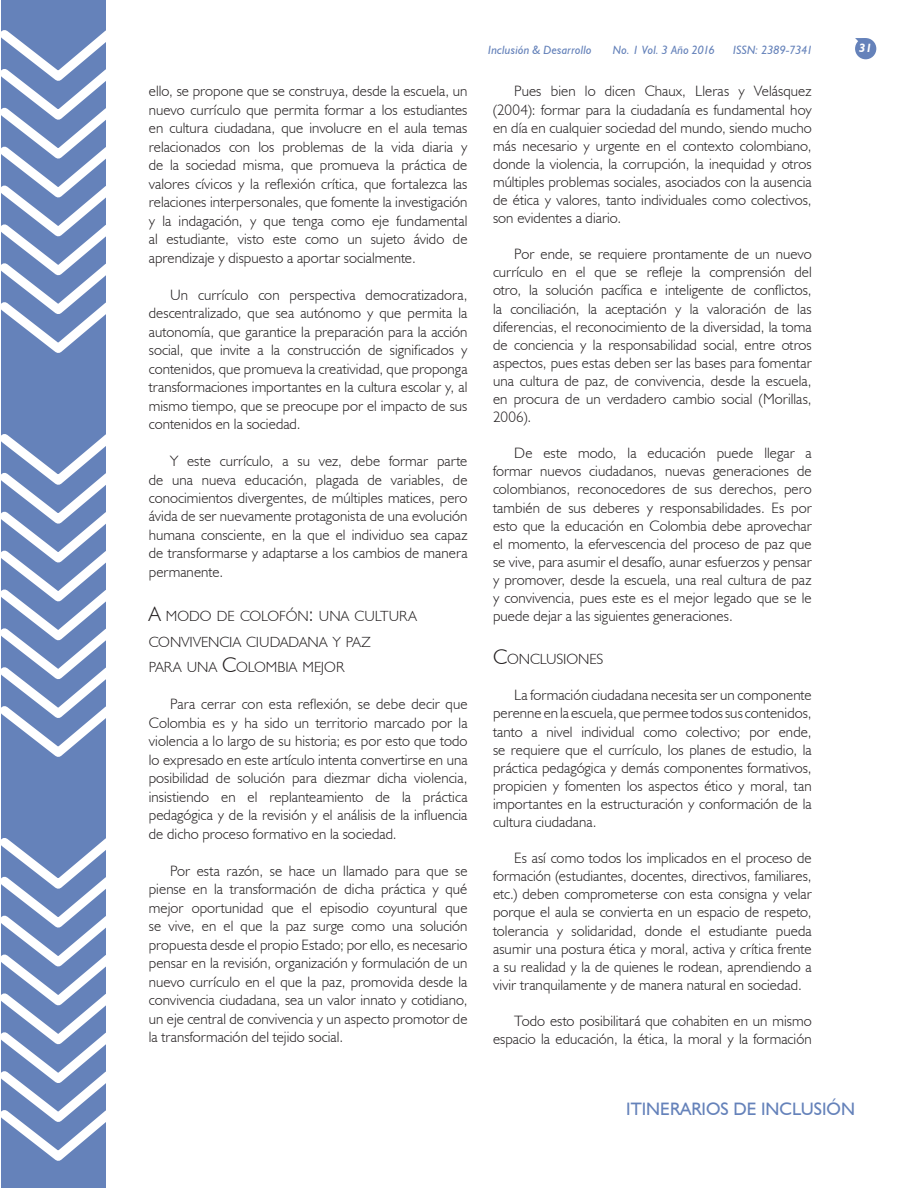
<style>
.page{position:relative;width:918px;height:1188px;background:#fff}
.page>*{position:absolute;margin:0;border:0;box-sizing:border-box;transform-origin:0 0}
.t1{font:18px "Humanist 521 BT";color:#6582ba}
.t2{font:300 15px/18.1px "Humanist 521 BT";letter-spacing:.005em;color:#231f20;text-align:justify}
.t3{font:300 14.7px/25.7px "Humanist 521 BT";color:#231f20}
.t4{font:italic 12px "Humanist 521 BT";letter-spacing:.01em;color:#6582ba}
.t5{font:italic 700 12px "Humanist 521 BT";color:#fff}
.s1{font-size:21px}
</style>
<div class="page">
<div style="left:855px;top:38px;width:21px;height:21px;background:#6582ba;border-radius:50%"></div>
<svg style="left:855px;top:38px;width:7px;height:11px"></svg>
<div style="left:1px;top:0;width:105px;height:1188px;background:#6582ba"></div>
<svg style="left:1px;top:30px;width:105px;height:323px"></svg>
<svg style="left:1px;top:434px;width:105px;height:323px"></svg>
<svg style="left:1px;top:838px;width:105px;height:323px"></svg>
<p class="t2" style="left:149px;top:82px;width:320px">ello, se propone que se construya, desde la escuela, un nuevo currículo que permita formar a los estudiantes en cultura ciudadana, que involucre en el aula temas relacionados con los problemas de la vida diaria y de la sociedad misma, que promueva la práctica de valores cívicos y la reflexión crítica, que fortalezca las relaciones interpersonales, que fomente la investigación y la indagación, y que tenga como eje fundamental al estudiante, visto este como un sujeto ávido de aprendizaje y dispuesto a aportar socialmente.</p>
<p class="t2" style="left:149px;top:285px;width:320px;text-indent:21px">Un currículo con perspectiva democratizadora, descentralizado, que sea autónomo y que permita la autonomía, que garantice la preparación para la acción social, que invite a la construcción de significados y contenidos, que promueva la creatividad, que proponga transformaciones importantes en la cultura escolar y, al mismo tiempo, que se preocupe por el impacto de sus contenidos en la sociedad.</p>
<p class="t2" style="left:149px;top:451px;width:320px;text-indent:21px">Y este currículo, a su vez, debe formar parte de una nueva educación, plagada de variables, de conocimientos divergentes, de múltiples matices, pero ávida de ser nuevamente protagonista de una evolución humana consciente, en la que el individuo sea capaz de transformarse y adaptarse a los cambios de manera permanente.</p>
<p class="t3" style="left:149px;top:603px;width:270px"><span class="s1">A</span> MODO DE COLOFÓN<span class="s1">:</span> UNA CULTURA<br>CONVIVENCIA CI UDADANA Y PAZ<br>PARA UNA <span class="s1">C</span>OLOMBIA MEJOR</p>
<p class="t2" style="left:149px;top:695px;width:320px;text-indent:21px">Para cerrar con esta reflexión, se debe decir que Colombia es y ha sido un territorio marcado por la violencia a lo largo de su historia; es por esto que todo lo expresado en este artículo intenta convertirse en una posibilidad de solución para diezmar dicha violencia, insistiendo en el replanteamiento de la práctica pedagógica y de la revisión y el análisis de la influencia de dicho proceso formativo en la sociedad.</p>
<p class="t2" style="left:149px;top:861px;width:320px;text-indent:21px">Por esta razón, se hace un llamado para que se piense en la transformación de dicha práctica y qué mejor oportunidad que el episodio coyuntural que se vive, en el que la paz surge como una solución propuesta desde el propio Estado; por ello, es necesario pensar en la revisión, organización y formulación de un nuevo currículo en el que la paz, promovida desde la convivencia ciudadana, sea un valor innato y cotidiano, un eje central de convivencia y un aspecto promotor de la transformación del tejido social.</p>
<p class="t4" style="left:488px;top:42px;width:105px">Inclusión &amp; Desarrollo</p>
<p class="t4" style="left:613px;top:42px;width:104px">No. 1 Vol. 3 Año 2016</p>
<p class="t4" style="left:733px;top:42px;width:81px">ISSN: 2389-7341</p>
<p class="t5" style="left:859px;top:40px;width:14px">31</p>
<p class="t2" style="left:493px;top:82px;width:320px;text-indent:21px">Pues bien lo dicen Chaux, Lleras y Velásquez (2004): formar para la ciudadanía es fundamental hoy en día en cualquier sociedad del mundo, siendo mucho más necesario y urgente en el contexto colombiano, donde la violencia, la corrupción, la inequidad y otros múltiples problemas sociales, asociados con la ausencia de ética y valores, tanto individuales como colectivos, son evidentes a diario.</p>
<p class="t2" style="left:493px;top:245px;width:320px;text-indent:21px">Por ende, se requiere prontamente de un nuevo currículo en el que se refleje la comprensión del otro, la solución pacífica e inteligente de conflictos, la conciliación, la aceptación y la valoración de las diferencias, el reconocimiento de la diversidad, la toma de conciencia y la responsabilidad social, entre otros aspectos, pues estas deben ser las bases para fomentar una cultura de paz, de convivencia, desde la escuela, en procura de un verdadero cambio social (Morillas, 2006).</p>
<p class="t2" style="left:493px;top:444px;width:320px;text-indent:21px">De este modo, la educación puede llegar a formar nuevos ciudadanos, nuevas generaciones de colombianos, reconocedores de sus derechos, pero también de sus deberes y responsabilidades. Es por esto que la educación en Colombia debe aprovechar el momento, la efervescencia del proceso de paz que se vive, para asumir el desafío, aunar esfuerzos y pensar y promover, desde la escuela, una real cultura de paz y convivencia, pues este es el mejor legado que se le puede dejar a las siguientes generaciones.</p>
<p class="t3" style="left:493px;top:646px;width:112px"><span class="s1">C</span>ONCLUSIONES</p>
<p class="t2" style="left:493px;top:686px;width:320px;text-indent:21px">La formación ciudadana necesita ser un componente perenne en la escuela, que permee todos sus contenidos, tanto a nivel individual como colectivo; por ende, se requiere que el currículo, los planes de estudio, la práctica pedagógica y demás componentes formativos, propicien y fomenten los aspectos ético y moral, tan importantes en la estructuración y conformación de la cultura ciudadana.</p>
<p class="t2" style="left:493px;top:849px;width:320px;text-indent:21px">Es así como todos los implicados en el proceso de formación (estudiantes, docentes, directivos, familiares, etc.) deben comprometerse con esta consigna y velar porque el aula se convierta en un espacio de respeto, tolerancia y solidaridad, donde el estudiante pueda asumir una postura ética y moral, activa y crítica frente a su realidad y la de quienes le rodean, aprendiendo a vivir tranquilamente y de manera natural en sociedad.</p>
<p class="t2" style="left:493px;top:1012px;width:320px;text-align:right">Todo esto posibilitará que cohabiten en un mismo espacio la educación, la ética, la moral y la formación</p>
<p class="t1" style="left:626px;top:1098px;width:230px">ITINERARIOS DE INCLUSIÓN</p>
</div>
